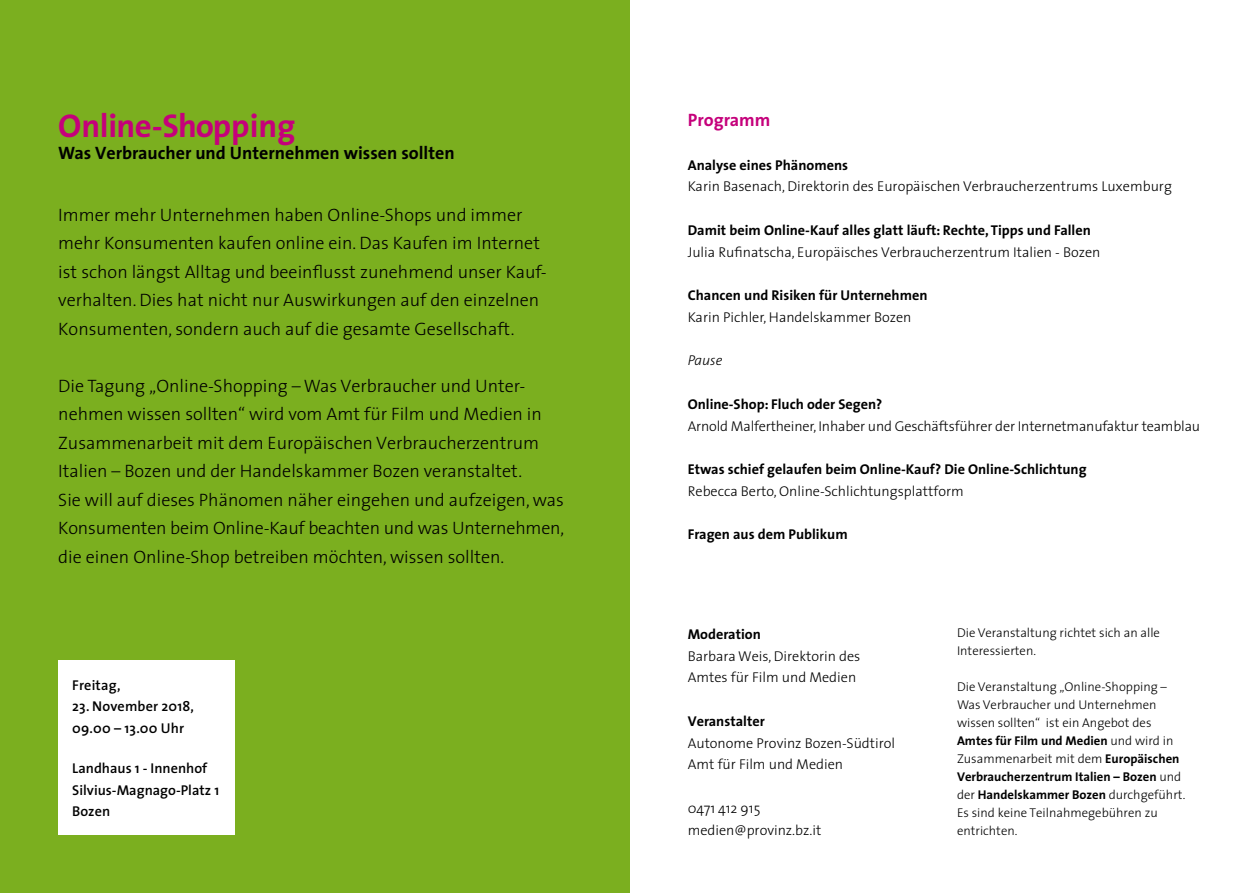
<style>
.page{position:relative;width:1259px;height:893px;background:#fff}
.page>*{position:absolute;margin:0;border:0;box-sizing:border-box;transform-origin:0 0}
.t1{font:700 33px "The Sans";letter-spacing:-.01em;color:#c5007b}
.t2{font:300 18px/28.5px "The Sans";color:#000}
.t3{font:700 18px "The Sans";color:#000}
.t4{font:700 18px "The Sans";color:#c5007b}
.t5{font:300 14.25px/21.8px "The Sans";color:#000}
.t6{font:700 14.25px "The Sans";color:#000}
.t7{font:600 14.25px/21.8px "The Sans";color:#000}
.t8{font:italic 300 14.25px "The Sans";color:#000}
.t9{font:300 12.75px/18px "The Sans";color:#000}
.s1{font-weight:700}
</style>
<div class="page">
<div style="left:0;top:0;width:629px;height:893px;background:#7baf1f"></div>
<div style="left:58px;top:660px;width:177px;height:175px;background:#fff"></div>
<h1 class="t1" style="left:58px;top:99px;width:239px">Online-Shopping</h1>
<p class="t3" style="left:58px;top:138px;width:398px">Was Verbraucher und Unternehmen wissen sollten</p>
<p class="t2" style="left:58px;top:200px;width:490px">Immer mehr Unternehmen haben Online-Shops und immer mehr Konsumenten kaufen online ein. Das Kaufen im Internet ist schon längst Alltag und beeinflusst zunehmend unser Kauf&shy;verhalten. Dies hat nicht nur Auswirkungen auf den einzelnen Konsumenten, sondern auch auf die gesamte Gesellschaft.</p>
<p class="t2" style="left:58px;top:371px;width:507px">Die Tagung „Online-Shopping – Was Verbraucher und Unter&shy;nehmen wissen sollten“ wird vom Amt für Film und Medien in Zusammenarbeit mit dem Europäischen Verbraucherzentrum Italien – Bozen und der Handelskammer Bozen veranstaltet.<br>Sie will auf dieses Phänomen näher eingehen und aufzeigen, was Konsumenten beim Online-Kauf beachten und was Unternehmen, die einen Online-Shop betreiben möchten, wissen sollten.</p>
<p class="t7" style="left:72px;top:673px;width:50px">Freitag,</p>
<p class="t7" style="left:72px;top:695px;width:123px">23. November 2018,<br>09.00 – 13.00 Uhr</p>
<p class="t7" style="left:72px;top:757px;width:148px">Landhaus 1 - Innenhof<br>Silvius-Magnago-Platz 1<br>Bozen</p>
<p class="t4" style="left:688px;top:105px;width:84px">Programm</p>
<p class="t6" style="left:688px;top:153px;width:162px">Analyse eines Phänomens</p>
<p class="t5" style="left:688px;top:175px;width:486px">Karin Basenach, Direktorin des Europäischen Verbraucherzentrums Luxemburg</p>
<p class="t6" style="left:688px;top:218px;width:404px">Damit beim Online-Kauf alles glatt läuft: Rechte, Tipps und Fallen</p>
<p class="t5" style="left:688px;top:241px;width:414px">Julia Rufinatscha, Europäisches Verbraucherzentrum Italien - Bozen</p>
<p class="t6" style="left:688px;top:283px;width:241px">Chancen und Risiken für Unternehmen</p>
<p class="t5" style="left:688px;top:306px;width:225px">Karin Pichler, Handelskammer Bozen</p>
<p class="t8" style="left:688px;top:349px;width:36px">Pause</p>
<p class="t6" style="left:688px;top:392px;width:196px">Online-Shop: Fluch oder Segen?</p>
<p class="t5" style="left:688px;top:415px;width:514px">Arnold Malfertheiner, Inhaber und Geschäftsführer der Internetmanufaktur teamblau</p>
<p class="t6" style="left:688px;top:457px;width:400px">Etwas schief gelaufen beim Online-Kauf? Die Online-Schlichtung</p>
<p class="t5" style="left:688px;top:480px;width:277px">Rebecca Berto, Online-Schlichtungsplattform</p>
<p class="t6" style="left:688px;top:523px;width:161px">Fragen aus dem Publikum</p>
<p class="t6" style="left:688px;top:622px;width:75px">Moderation</p>
<p class="t5" style="left:688px;top:644px;width:174px">Barbara Weis, Direktorin des<br>Amtes für Film und Medien</p>
<p class="t6" style="left:688px;top:709px;width:78px">Veranstalter</p>
<p class="t5" style="left:688px;top:731px;width:209px">Autonome Provinz Bozen-Südtirol<br>Amt für Film und Medien</p>
<p class="t5" style="left:688px;top:797px;width:135px">0471 412 915 medien@provinz.bz.it</p>
<p class="t9" style="left:957px;top:623px;width:205px">Die Veranstaltung richtet sich an alle<br>Interessierten.</p>
<p class="t9" style="left:957px;top:677px;width:230px">Die Veranstaltung „Online-Shopping – Was Verbraucher und Unternehmen wissen sollten“ ist ein Angebot des <span class="s1">Amtes für Film und Medien</span> und wird in Zusammenarbeit mit dem <span class="s1">Europäischen Verbraucherzentrum Italien – Bozen</span> und der <span class="s1">Handelskammer Bozen</span> durchgeführt.<br>Es sind keine Teilnahmegebühren zu entrichten.</p>
</div>
